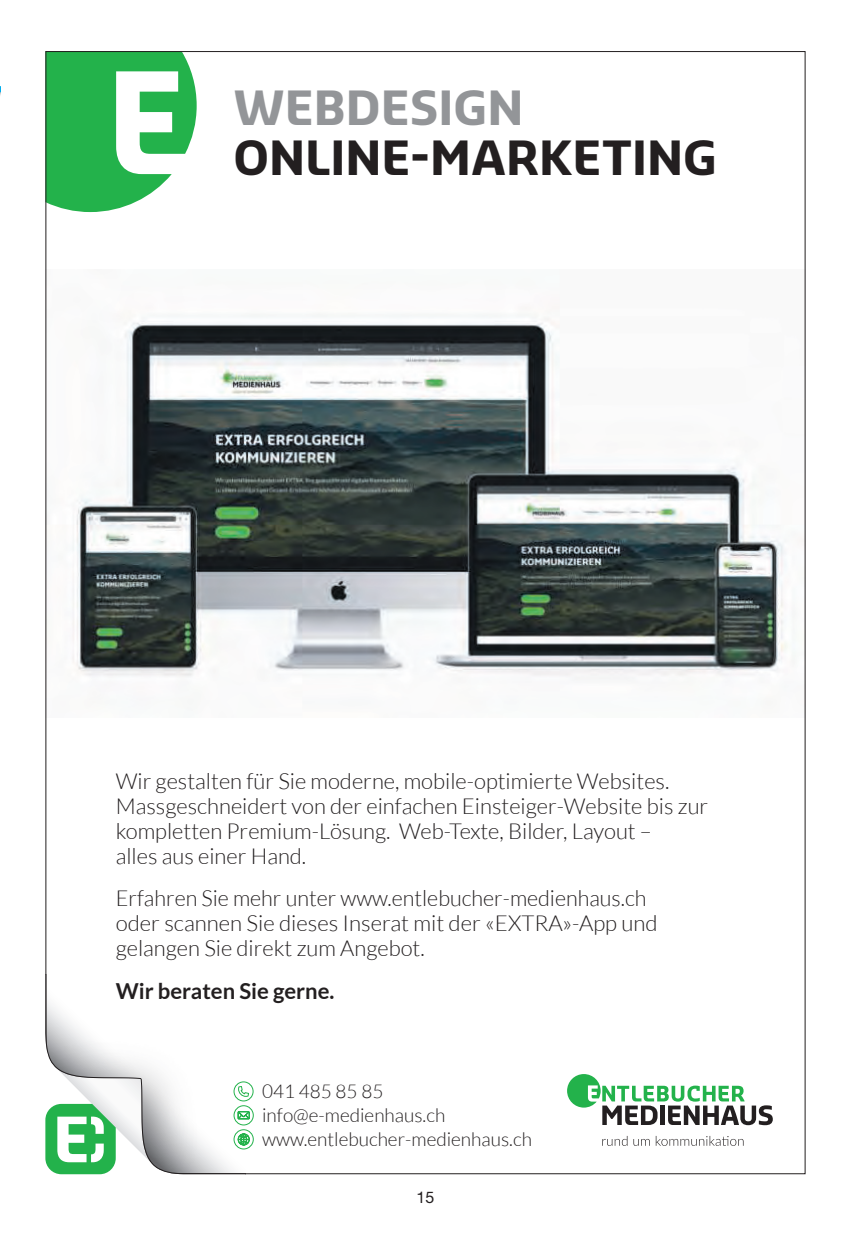
<style>
.page{position:relative;width:851px;height:1248px;background:#fff}
.page>*{position:absolute;margin:0;border:0;box-sizing:border-box;transform-origin:0 0}
.t1{font:700 46px "Sansa Pro";letter-spacing:.015em;color:#231f20}
.t2{font:700 46px "Sansa Pro";letter-spacing:.01em;color:#939598}
.t3{font:300 22px/25px "Lato";color:#231f20}
.t4{font:700 22px "Lato";color:#231f20}
.t5{font:300 19px/24px "Lato";color:#231f20}
.t6{font:16px "Helvetica Neue LT Std";color:#231f20}
</style>
<div class="page">
<svg style="left:47px;top:53px;width:150px;height:159px"></svg>
<img style="left:47px;top:314px;width:741px;height:366px">
<svg style="left:567px;top:1074px;width:205px;height:51px"></svg>
<svg style="left:602px;top:1136px;width:25px;height:9px"></svg>
<svg style="left:633px;top:1138px;width:16px;height:7px"></svg>
<svg style="left:655px;top:1136px;width:88px;height:9px"></svg>
<svg style="left:45px;top:974px;width:209px;height:200px"></svg>
<h1 class="t2" style="left:234px;top:76px;width:291px">WEBDESIGN</h1>
<h1 class="t1" style="left:234px;top:126px;width:484px">ONLINE-MARKETING</h1>
<p class="t3" style="left:116px;top:768px;width:594px">Wir gestalten für Sie moderne, mobile-optimierte Websites.<br>Massgeschneidert von der einfachen Einsteiger-Website bis zur kompletten Premium-Lösung. Web-Texte, Bilder, Layout –<br>alles aus einer Hand.</p>
<p class="t3" style="left:116px;top:885px;width:543px">Erfahren Sie mehr unter www.entlebucher-medienhaus.ch oder scannen Sie dieses Inserat mit der «EXTRA»-App und gelangen Sie direkt zum Angebot.</p>
<p class="t4" style="left:116px;top:978px;width:220px">Wir beraten Sie gerne.</p>
<p class="t5" style="left:262px;top:1079px;width:271px">041 485 85 85 info@e-medienhaus.ch www.entlebucher-medienhaus.ch</p>
<p class="t6" style="left:416px;top:1187px;width:19px">15</p>
</div>
